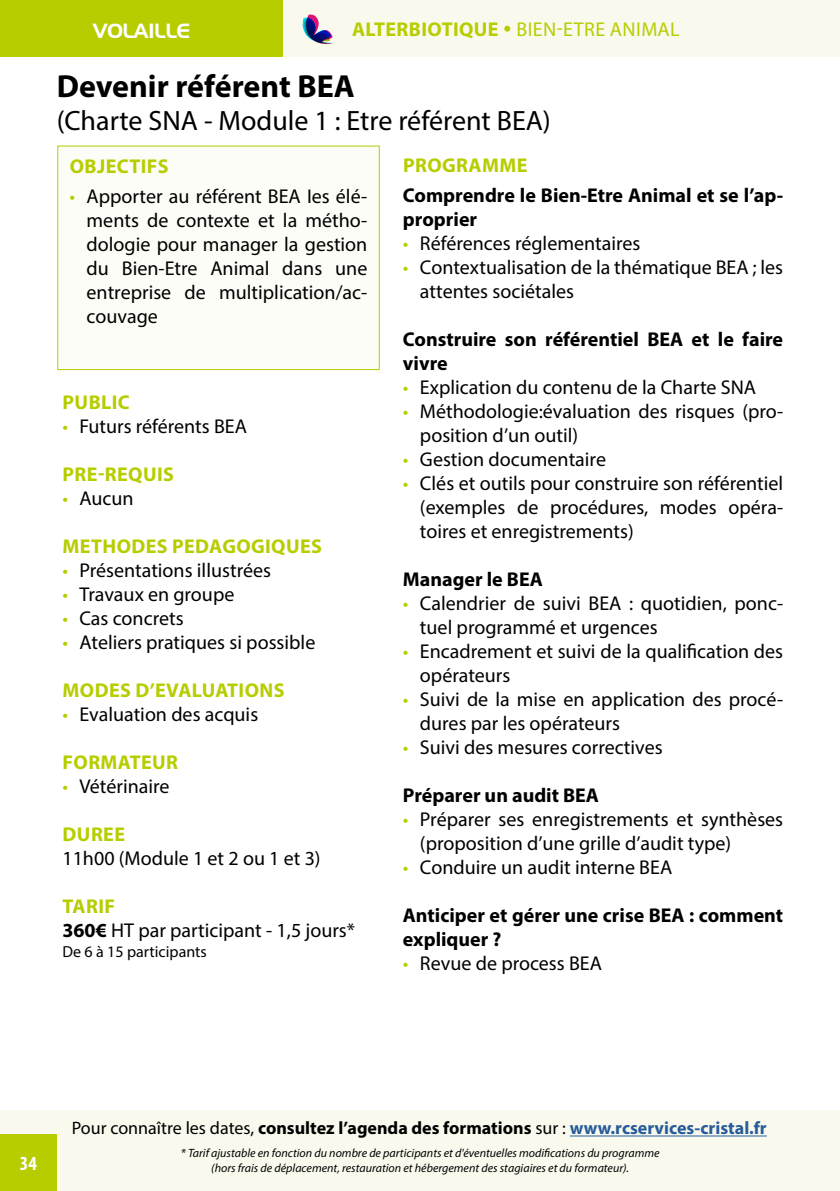
<style>
.page{position:relative;width:840px;height:1191px;background:#fff}
.page>*{position:absolute;margin:0;border:0;box-sizing:border-box;transform-origin:0 0}
.t1{font:700 32px "Myriad Pro";color:#000}
.t2{font:28px "Myriad Pro";color:#000}
.t3{font:20px/24px "Myriad Pro";color:#000}
.t4{font:700 20px/24px "Myriad Pro";color:#000}
.t5{font:700 20px "Myriad Pro";letter-spacing:.02em;color:#b7cd00}
.t6{font:20px "Myriad Pro";letter-spacing:.02em;color:#b7cd00}
.t7{font:20px "Aero Regular SWFTE";color:#fff}
.t8{font:700 condensed 20px "Myriad Pro";color:#fff}
.t9{font:700 18px "Myriad Pro";color:#000}
.t10{font:16px "Myriad Pro";color:#000}
.t11{font:italic 12px/14.4px "Myriad Pro";color:#000;text-align:center}
.s1{font-weight:700}
.s2{color:#b7cd00}
.s3{font-weight:700;color:#b7cd00}
.s4{font-weight:400}
.s5{color:#275b9b}
</style>
<div class="page">
<div style="left:0;top:1110px;width:839px;height:81px;background:#f9faed"></div>
<div style="left:0;top:0;width:283px;height:57px;background:#b7cd00"></div>
<div style="left:0;top:1134px;width:57px;height:57px;background:#b7cd00"></div>
<hr style="left:569px;top:1135px;width:197px;height:1px;background:#275b9b">
<div style="left:283px;top:0;width:556px;height:57px;background:#f9faed"></div>
<div style="left:58px;top:146px;width:321px;height:223px;background:#fcfdf7"></div>
<svg style="left:302px;top:15px;width:31px;height:30px"></svg>
<p class="t7" style="left:93px;top:19px;width:99px">VOLAILLE</p>
<p class="t6" style="left:352px;top:17px;width:329px"><span class="s1">ALTERBIOTIQUE</span> • BIEN-ETRE ANIMAL</p>
<h1 class="t1" style="left:57px;top:65px;width:299px">Devenir référent BEA</h1>
<h2 class="t2" style="left:57px;top:103px;width:495px">(Charte SNA - Module 1 : Etre référent BEA)</h2>
<p class="t5" style="left:70px;top:153px;width:100px">OBJECTIFS</p>
<p class="t3" style="left:87px;top:183px;width:282px;text-align:justify;text-indent:-17px"><span class="s2">•</span> Apporter au référent BEA Ies élé&shy;ments de contexte et la métho&shy;dologie pour manager la gestion du Bien-Etre Animal dans une entreprise de multiplication/ac&shy;couvage</p>
<p class="t5" style="left:403px;top:152px;width:126px">PROGRAMME</p>
<p class="t4" style="left:403px;top:182px;width:381px">Comprendre le Bien-Etre Animal et se l’ap&shy;proprier</p>
<p class="t3" style="left:403px;top:230px;width:239px"><span class="s2">•</span> Références réglementaires</p>
<p class="t3" style="left:420px;top:254px;width:364px;text-indent:-17px"><span class="s2">•</span> Contextualisation de la thématique BEA ; les attentes sociétales</p>
<p class="t4" style="left:403px;top:326px;width:381px">Construire son référentiel BEA et le faire vivre</p>
<p class="t3" style="left:403px;top:374px;width:354px"><span class="s2">•</span> Explication du contenu de la Charte SNA</p>
<p class="t3" style="left:420px;top:398px;width:364px;text-indent:-17px"><span class="s2">•</span> Méthodologie:évaluation des risques (pro&shy;position d’un outil)</p>
<p class="t3" style="left:403px;top:446px;width:204px"><span class="s2">•</span> Gestion documentaire</p>
<p class="t3" style="left:420px;top:470px;width:364px;text-align:justify;text-indent:-17px"><span class="s2">•</span> Clés et outils pour construire son référentiel (exemples de procédures, modes opéra&shy;toires et enregistrements)</p>
<p class="t4" style="left:403px;top:566px;width:141px">Manager le BEA</p>
<p class="t3" style="left:420px;top:590px;width:364px;text-indent:-17px"><span class="s2">•</span> Calendrier de suivi BEA : quotidien, ponc&shy;tuel programmé et urgences</p>
<p class="t3" style="left:420px;top:638px;width:364px;text-indent:-17px"><span class="s2">•</span> Encadrement et suivi de la qualification des opérateurs</p>
<p class="t3" style="left:420px;top:686px;width:364px;text-indent:-17px"><span class="s2">•</span> Suivi de la mise en application des procé&shy;dures par les opérateurs</p>
<p class="t3" style="left:403px;top:734px;width:261px"><span class="s2">•</span> Suivi des mesures correctives</p>
<p class="t4" style="left:403px;top:782px;width:197px">Préparer un audit BEA</p>
<p class="t3" style="left:420px;top:806px;width:364px;text-indent:-17px"><span class="s2">•</span> Préparer ses enregistrements et synthèses (proposition d’une grille d’audit type)</p>
<p class="t3" style="left:403px;top:854px;width:270px"><span class="s2">•</span> Conduire un audit interne BEA</p>
<p class="t4" style="left:403px;top:902px;width:381px">Anticiper et gérer une crise BEA : comment expliquer ?</p>
<p class="t3" style="left:403px;top:950px;width:200px"><span class="s2">•</span> Revue de process BEA</p>
<p class="t5" style="left:63px;top:389px;width:69px">PUBLIC</p>
<p class="t3" style="left:62px;top:414px;width:186px"><span class="s2">•</span> Futurs référents BEA</p>
<p class="t5" style="left:63px;top:461px;width:113px">PRE-REQUIS</p>
<p class="t3" style="left:62px;top:486px;width:73px"><span class="s2">•</span> Aucun</p>
<p class="t5" style="left:63px;top:533px;width:261px">METHODES PEDAGOGIQUES</p>
<p class="t3" style="left:62px;top:558px;width:210px"><span class="s2">•</span> Présentations illustrées</p>
<p class="t3" style="left:62px;top:582px;width:173px"><span class="s2">•</span> Travaux en groupe</p>
<p class="t3" style="left:62px;top:606px;width:123px"><span class="s2">•</span> Cas concrets</p>
<p class="t3" style="left:62px;top:630px;width:254px"><span class="s2">•</span> Ateliers pratiques si possible</p>
<p class="t5" style="left:63px;top:677px;width:223px">MODES D’EVALUATIONS</p>
<p class="t3" style="left:62px;top:702px;width:197px"><span class="s2">•</span> Evaluation des acquis</p>
<p class="t5" style="left:63px;top:749px;width:117px">FORMATEUR</p>
<p class="t3" style="left:62px;top:774px;width:109px"><span class="s2">•</span> Vétérinaire</p>
<p class="t5" style="left:63px;top:821px;width:64px">DUREE</p>
<p class="t3" style="left:62px;top:846px;width:259px">11h00 (Module 1 et 2 ou 1 et 3)</p>
<p class="t3" style="left:62px;top:894px;width:294px"><span class="s3">TARIF<br></span><span class="s1">360€</span> HT par participant - 1,5 jours*</p>
<p class="t10" style="left:62px;top:941px;width:146px">De 6 à 15 participants</p>
<p class="t9" style="left:72px;top:1116px;width:696px"><span class="s4">Pour connaître les dates,</span> consultez l’agenda des formations <span class="s4">sur :</span> <span class="s5">www.rcservices-cristal.fr</span></p>
<p class="t8" style="left:20px;top:1151px;width:19px">34</p>
<p class="t11" style="left:181px;top:1145px;width:480px">* Tarif ajustable en fonction du nombre de participants et d'éventuelles modifications du programme (hors frais de déplacement, restauration et hébergement des stagiaires et du formateur).</p>
</div>
